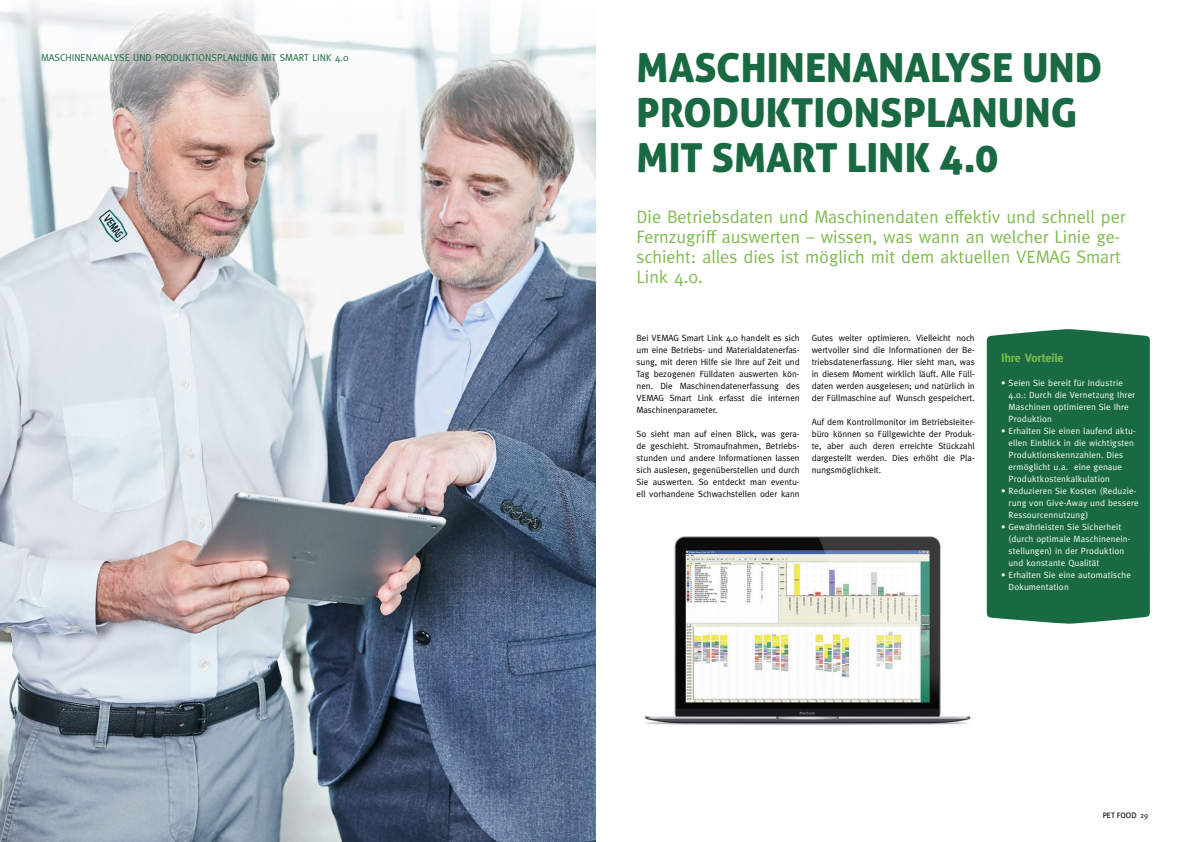
<style>
.page{position:relative;width:1191px;height:842px;background:#fff}
.page>*{position:absolute;margin:0;border:0;box-sizing:border-box;transform-origin:0 0}
.t1{font:40px/45px "Aller Display";color:#196a42}
.t2{font:18px/20px "Meta";color:#7fbc4f}
.t3{font:700 12px "Meta";letter-spacing:-.01em;color:#7fbc4f}
.t4{font:10px "Meta";color:#196a42}
.t5{font:9px/12px "Meta";color:#000;text-align:justify}
.t6{font:9px/12px "Meta";letter-spacing:.015em;color:#fff}
.t7{font:7.5px "Aller";color:#000}
.s1{font-family:"Meta"}
</style>
<div class="page">
<img style="left:0;top:146px;width:595px;height:696px">
<img style="left:645px;top:536px;width:326px;height:189px">
<div style="left:986px;top:329px;width:163px;height:295px;background:#196a42"></div>
<svg style="left:0;top:0;width:595px;height:146px"></svg>
<p class="t4" style="left:41px;top:52px;width:309px">MASCHINENANALYSE UND PRODUKTIONSPLANUNG MIT SMART LINK 4.0</p>
<h1 class="t1" style="left:636px;top:45px;width:467px">MASCHINENANALYSE UND<br>PRODUKTIONSPLANUNG<br>MIT SMART LINK 4.0</h1>
<h2 class="t2" style="left:636px;top:207px;width:490px">Die Betriebsdaten und Maschinendaten effektiv und schnell per Fernzugriff auswerten – wissen, was wann an welcher Linie ge&shy;schieht: alles dies ist möglich mit dem aktuellen VEMAG Smart Link 4.0.</h2>
<p class="t5" style="left:636px;top:332px;width:165px">Bei VEMAG Smart Link 4.0 handelt es sich um eine Betriebs- und Materialdatenerfas&shy;sung, mit deren Hilfe sie Ihre auf Zeit und Tag bezogenen Fülldaten auswerten kön&shy;nen. Die Maschinendatenerfassung des VEMAG Smart Link erfasst die internen Maschinenparameter.</p>
<p class="t5" style="left:636px;top:428px;width:165px">So sieht man auf einen Blick, was gera&shy;de geschieht. Stromaufnahmen, Betriebs&shy;stunden und andere Informationen lassen sich auslesen, gegenüberstellen und durch Sie auswerten. So entdeckt man eventu&shy;ell vorhandene Schwachstellen oder kann</p>
<p class="t5" style="left:811px;top:332px;width:165px">Gutes weiter optimieren. Vielleicht noch wertvoller sind die Informationen der Be&shy;triebsdatenerfassung. Hier sieht man, was in diesem Moment wirklich läuft. Alle Füll&shy;daten werden ausgelesen; und natürlich in der Füllmaschine auf Wunsch gespeichert.</p>
<p class="t5" style="left:811px;top:416px;width:165px">Auf dem Kontrollmonitor im Betriebsleiter&shy;büro können so Füllgewichte der Produk&shy;te, aber auch deren erreichte Stückzahl dargestellt werden. Dies erhöht die Pla&shy;nungsmöglichkeit.</p>
<h3 class="t3" style="left:1001px;top:351px;width:64px">Ihre Vorteile</h3>
<p class="t6" style="left:1008px;top:377px;width:128px;text-indent:-7px">• Seien Sie bereit für Industrie<br>4.0.: Durch die Vernetzung Ihrer<br>Maschinen optimieren Sie Ihre<br>Produktion</p>
<p class="t6" style="left:1008px;top:425px;width:129px;text-indent:-7px">• Erhalten Sie einen laufend aktu&shy;ellen Einblick in die wichtigsten<br>Produktionskennzahlen. Dies ermöglicht u.a. eine genaue<br>Produktkostenkalkulation</p>
<p class="t6" style="left:1008px;top:485px;width:131px;text-indent:-7px">• Reduzieren Sie Kosten (Reduzie&shy;rung von Give-Away und bessere<br>Ressourcennutzung)</p>
<p class="t6" style="left:1008px;top:521px;width:123px;text-indent:-7px">• Gewährleisten Sie Sicherheit (durch optimale Maschinenein&shy;stellungen) in der Produktion und konstante Qualität</p>
<p class="t6" style="left:1008px;top:569px;width:124px;text-indent:-7px">• Erhalten Sie eine automatische<br>Dokumentation</p>
<p class="t7" style="left:1102px;top:811px;width:47px">PET FOOD <span class="s1">29</span></p>
</div>
